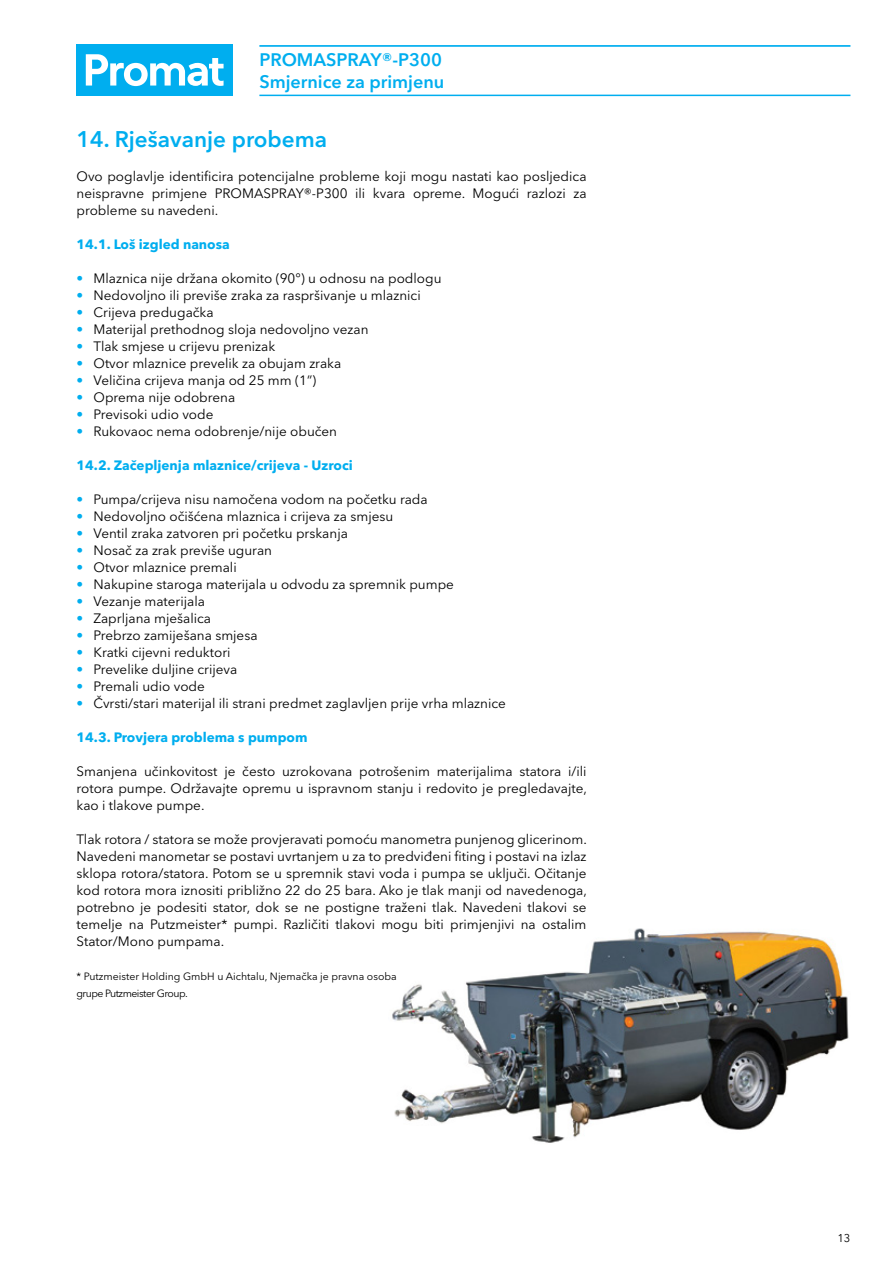
<style>
.page{position:relative;width:893px;height:1263px;background:#fff}
.page>*{position:absolute;margin:0;border:0;box-sizing:border-box;transform-origin:0 0}
.t1{font:600 22.5px "Avenir Next W1 G";color:#00aeef}
.t2{font:600 18px/21.3px "Avenir Next W1 G";color:#00aeef}
.t3{font:13.5px/17px "Avenir Next W1 G";color:#000;text-align:justify}
.t4{font:700 13.5px "Avenir Next W1 G";color:#00aeef}
.t5{font:11.25px "Avenir Next W1 G";color:#000}
.t6{font:10.5px/17px "Avenir Next W1 G";color:#000}
.s1{color:#00aeef}
</style>
<div class="page">
<div style="left:77px;top:45px;width:156px;height:51px;background:#00aeef"></div>
<svg style="left:86px;top:54px;width:138px;height:32px"></svg>
<img style="left:392px;top:928px;width:457px;height:215px">
<hr style="left:259px;top:45px;width:591px;height:2px;background:#00aeef">
<hr style="left:259px;top:95px;width:591px;height:1px;background:#00aeef">
<h2 class="t2" style="left:259px;top:49px;width:186px">PROMASPRAY®-P300<br>Smjernice za primjenu</h2>
<h1 class="t1" style="left:77px;top:125px;width:252px">14. Rješavanje probema</h1>
<p class="t3" style="left:77px;top:168px;width:512px">Ovo poglavlje identificira potencijalne probleme koji mogu nastati kao posljedica neispravne primjene PROMASPRAY®-P300 ili kvara opreme. Mogući razlozi za probleme su navedeni.</p>
<p class="t4" style="left:77px;top:236px;width:155px">14.1. Loš izgled nanosa</p>
<p class="t3" style="left:77px;top:270px;width:366px"><span class="s1">•</span> Mlaznica nije držana okomito (90°) u odnosu na podlogu</p>
<p class="t3" style="left:77px;top:287px;width:346px"><span class="s1">•</span> Nedovoljno ili previše zraka za raspršivanje u mlaznici</p>
<p class="t3" style="left:77px;top:304px;width:139px"><span class="s1">•</span> Crijeva predugačka</p>
<p class="t3" style="left:77px;top:321px;width:294px"><span class="s1">•</span> Materijal prethodnog sloja nedovoljno vezan</p>
<p class="t3" style="left:77px;top:338px;width:200px"><span class="s1">•</span> Tlak smjese u crijevu prenizak</p>
<p class="t3" style="left:77px;top:355px;width:266px"><span class="s1">•</span> Otvor mlaznice prevelik za obujam zraka</p>
<p class="t3" style="left:77px;top:372px;width:241px"><span class="s1">•</span> Veličina crijeva manja od 25 mm (1”)</p>
<p class="t3" style="left:77px;top:389px;width:160px"><span class="s1">•</span> Oprema nije odobrena</p>
<p class="t3" style="left:77px;top:406px;width:138px"><span class="s1">•</span> Previsoki udio vode</p>
<p class="t3" style="left:77px;top:423px;width:262px"><span class="s1">•</span> Rukovaoc nema odobrenje/nije obučen</p>
<p class="t4" style="left:77px;top:457px;width:278px">14.2. Začepljenja mlaznice/crijeva - Uzroci</p>
<p class="t3" style="left:77px;top:491px;width:353px"><span class="s1">•</span> Pumpa/crijeva nisu namočena vodom na početku rada</p>
<p class="t3" style="left:77px;top:508px;width:318px"><span class="s1">•</span> Nedovoljno očišćena mlaznica i crijeva za smjesu</p>
<p class="t3" style="left:77px;top:525px;width:273px"><span class="s1">•</span> Ventil zraka zatvoren pri početku prskanja</p>
<p class="t3" style="left:77px;top:542px;width:197px"><span class="s1">•</span> Nosač za zrak previše uguran</p>
<p class="t3" style="left:77px;top:559px;width:162px"><span class="s1">•</span> Otvor mlaznice premali</p>
<p class="t3" style="left:77px;top:576px;width:379px"><span class="s1">•</span> Nakupine staroga materijala u odvodu za spremnik pumpe</p>
<p class="t3" style="left:77px;top:593px;width:130px"><span class="s1">•</span> Vezanje materijala</p>
<p class="t3" style="left:77px;top:610px;width:136px"><span class="s1">•</span> Zaprljana mješalica</p>
<p class="t3" style="left:77px;top:627px;width:183px"><span class="s1">•</span> Prebrzo zamiješana smjesa</p>
<p class="t3" style="left:77px;top:644px;width:156px"><span class="s1">•</span> Kratki cijevni reduktori</p>
<p class="t3" style="left:77px;top:661px;width:162px"><span class="s1">•</span> Prevelike duljine crijeva</p>
<p class="t3" style="left:77px;top:678px;width:130px"><span class="s1">•</span> Premali udio vode</p>
<p class="t3" style="left:77px;top:695px;width:431px"><span class="s1">•</span> Čvrsti/stari materijal ili strani predmet zaglavljen prije vrha mlaznice</p>
<p class="t4" style="left:77px;top:729px;width:233px">14.3. Provjera problema s pumpom</p>
<p class="t3" style="left:77px;top:763px;width:512px">Smanjena učinkovitost je često uzrokovana potrošenim materijalima statora i/ili rotora pumpe. Održavajte opremu u ispravnom stanju i redovito je pregledavajte, kao i tlakove pumpe.</p>
<p class="t3" style="left:77px;top:831px;width:512px">Tlak rotora / statora se može provjeravati pomoću manometra punjenog glicerinom.<br>Navedeni manometar se postavi uvrtanjem u za to predviđeni fiting i postavi na izlaz sklopa rotora/statora. Potom se u spremnik stavi voda i pumpa se uključi. Očitanje kod rotora mora iznositi približno 22 do 25 bara. Ako je tlak manji od navedenoga, potrebno je podesiti stator, dok se ne postigne traženi tlak. Navedeni tlakovi se temelje na Putzmeister* pumpi. Različiti tlakovi mogu biti primjenjivi na ostalim Stator/Mono pumpama.</p>
<p class="t6" style="left:77px;top:968px;width:322px">* Putzmeister Holding GmbH u Aichtalu, Njemačka je pravna osoba grupe Putzmeister Group.</p>
<p class="t5" style="left:837px;top:1231px;width:15px">13</p>
</div>
